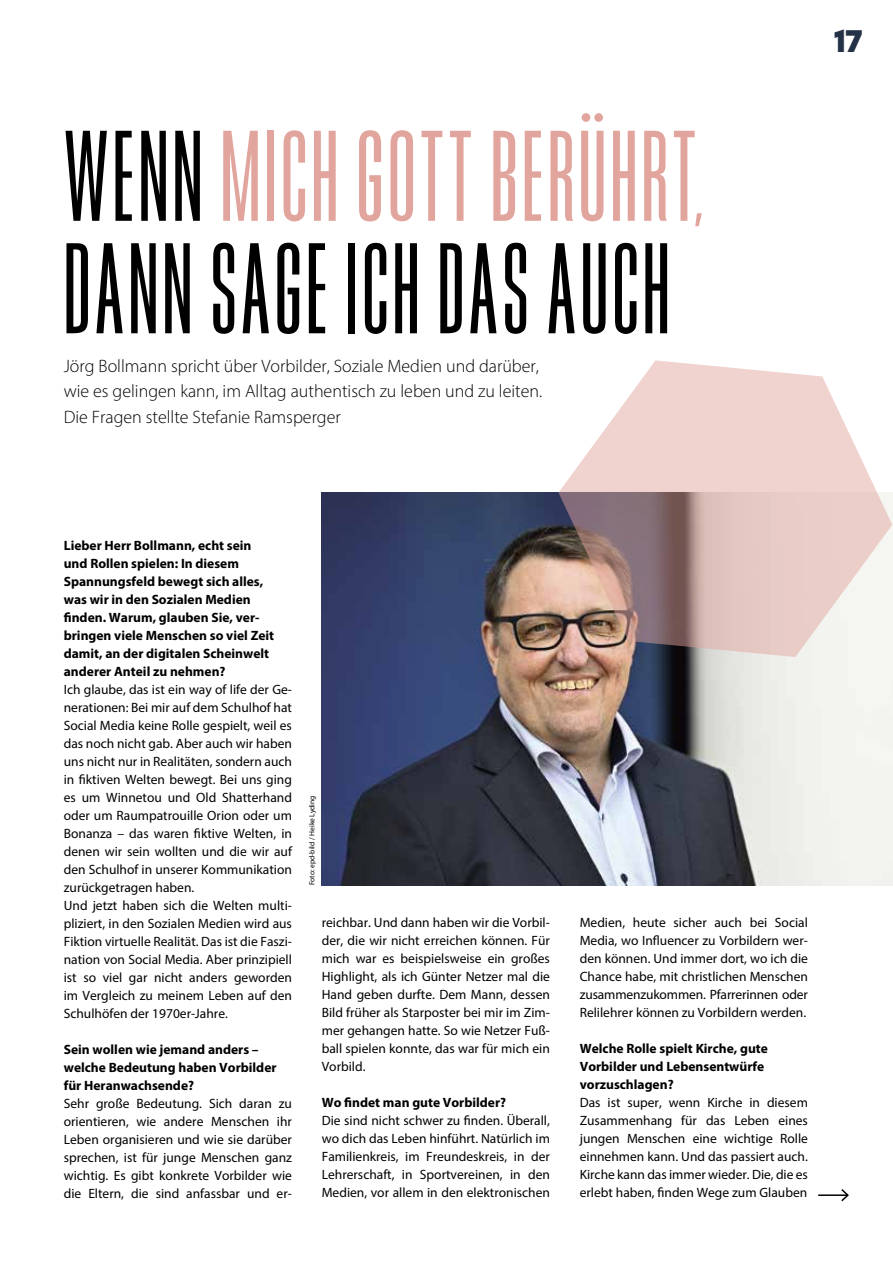
<style>
.page{position:relative;width:893px;height:1263px;background:#fff}
.page>*{position:absolute;margin:0;border:0;box-sizing:border-box;transform-origin:0 0}
.t1{font:135px/112.5px "Bee Three";letter-spacing:.03em;color:#000}
.t2{font:900 30px "Hotel";color:#243247}
.t3{font:300 18px/25.5px "Myriad Pro";color:#000}
.t4{font:13.5px/18px "Myriad Pro";color:#000;text-align:justify}
.t5{font:700 13.5px/18px "Myriad Pro";color:#000}
.t6{font:7.5px "Myriad Pro";color:#000}
.s1{color:#e1a59e}
</style>
<div class="page">
<hr style="left:818px;top:1194px;width:30px;height:2px;background:#000">
<svg style="left:840px;top:1189px;width:9px;height:13px"></svg>
<img style="left:322px;top:492px;width:571px;height:393px">
<svg style="left:558px;top:360px;width:334px;height:297px"></svg>
<h1 class="t1" style="left:64px;top:122px;width:642px">WENN <span class="s1">MICH GOTT BERÜHRT,<br></span>DANN SAGE ICH DAS AUCH</h1>
<h3 class="t3" style="left:64px;top:353px;width:480px">Jörg Bollmann spricht über Vorbilder, Soziale Medien und darüber, wie es gelingen kann, im Alltag authentisch zu leben und zu leiten.<br>Die Fragen stellte Stefanie Ramsperger</h3>
<h2 class="t2" style="left:834px;top:24px;width:30px">17</h2>
<p class="t5" style="left:64px;top:536px;width:212px">Lieber Herr Bollmann, echt sein und Rollen spielen: In diesem<br>Spannungsfeld bewegt sich alles, was wir in den Sozialen Medien finden. Warum, glauben Sie, ver&shy;bringen viele Menschen so viel Zeit damit, an der digitalen Scheinwelt anderer Anteil zu nehmen?</p>
<p class="t4" style="left:64px;top:680px;width:230px;text-align:left">Ich glaube, das ist ein way of life der Ge&shy;nerationen: Bei mir auf dem Schulhof hat Social Media keine Rolle gespielt, weil es das noch nicht gab. Aber auch wir haben uns nicht nur in Realitäten, sondern auch in fiktiven Welten bewegt. Bei uns ging es um Winnetou und Old Shatterhand oder um Raumpatrouille Orion oder um Bonanza – das waren fiktive Welten, in denen wir sein wollten und die wir auf den Schulhof in unserer Kommunikation zurückgetragen haben.<br>Und jetzt haben sich die Welten multi&shy;pliziert, in den Sozialen Medien wird aus Fiktion virtuelle Realität. Das ist die Faszi&shy;nation von Social Media. Aber prinzipiell ist so viel gar nicht anders geworden im Vergleich zu meinem Leben auf den Schulhöfen der 1970er-Jahre.</p>
<p class="t5" style="left:64px;top:1039px;width:214px">Sein wollen wie jemand anders – welche Bedeutung haben Vorbilder für Heranwachsende?</p>
<p class="t4" style="left:64px;top:1094px;width:230px">Sehr große Bedeutung. Sich daran zu orientieren, wie andere Menschen ihr Leben organisieren und wie sie darüber sprechen, ist für junge Menschen ganz wichtig. Es gibt konkrete Vorbilder wie die Eltern, die sind anfassbar und er-</p>
<p class="t6" style="left:307px;top:885px;width:91px;rotate:-90deg">Foto: epd-bild / Heike Lyding</p>
<p class="t4" style="left:322px;top:914px;width:230px">reichbar. Und dann haben wir die Vorbil&shy;der, die wir nicht erreichen können. Für mich war es beispielsweise ein großes Highlight, als ich Günter Netzer mal die Hand geben durfte. Dem Mann, dessen Bild früher als Starposter bei mir im Zim&shy;mer gehangen hatte. So wie Netzer Fuß&shy;ball spielen konnte, das war für mich ein Vorbild.</p>
<p class="t5" style="left:322px;top:1093px;width:186px">Wo findet man gute Vorbilder?</p>
<p class="t4" style="left:322px;top:1112px;width:230px">Die sind nicht schwer zu finden. Überall, wo dich das Leben hinführt. Natürlich im Familienkreis, im Freundeskreis, in der Lehrerschaft, in Sportvereinen, in den Medien, vor allem in den elektronischen</p>
<p class="t4" style="left:580px;top:914px;width:230px">Medien, heute sicher auch bei Social Media, wo Influencer zu Vorbildern wer&shy;den können. Und immer dort, wo ich die Chance habe, mit christlichen Menschen zusammenzukommen. Pfarrerinnen oder Relilehrer können zu Vorbildern werden.</p>
<p class="t5" style="left:580px;top:1039px;width:190px">Welche Rolle spielt Kirche, gute<br>Vorbilder und Lebensentwürfe vorzuschlagen?</p>
<p class="t4" style="left:580px;top:1093px;width:230px">Das ist super, wenn Kirche in diesem Zusammenhang für das Leben eines jungen Menschen eine wichtige Rolle einnehmen kann. Und das passiert auch.<br>Kirche kann das immer wieder. Die, die es erlebt haben, finden Wege zum Glauben</p>
</div>
